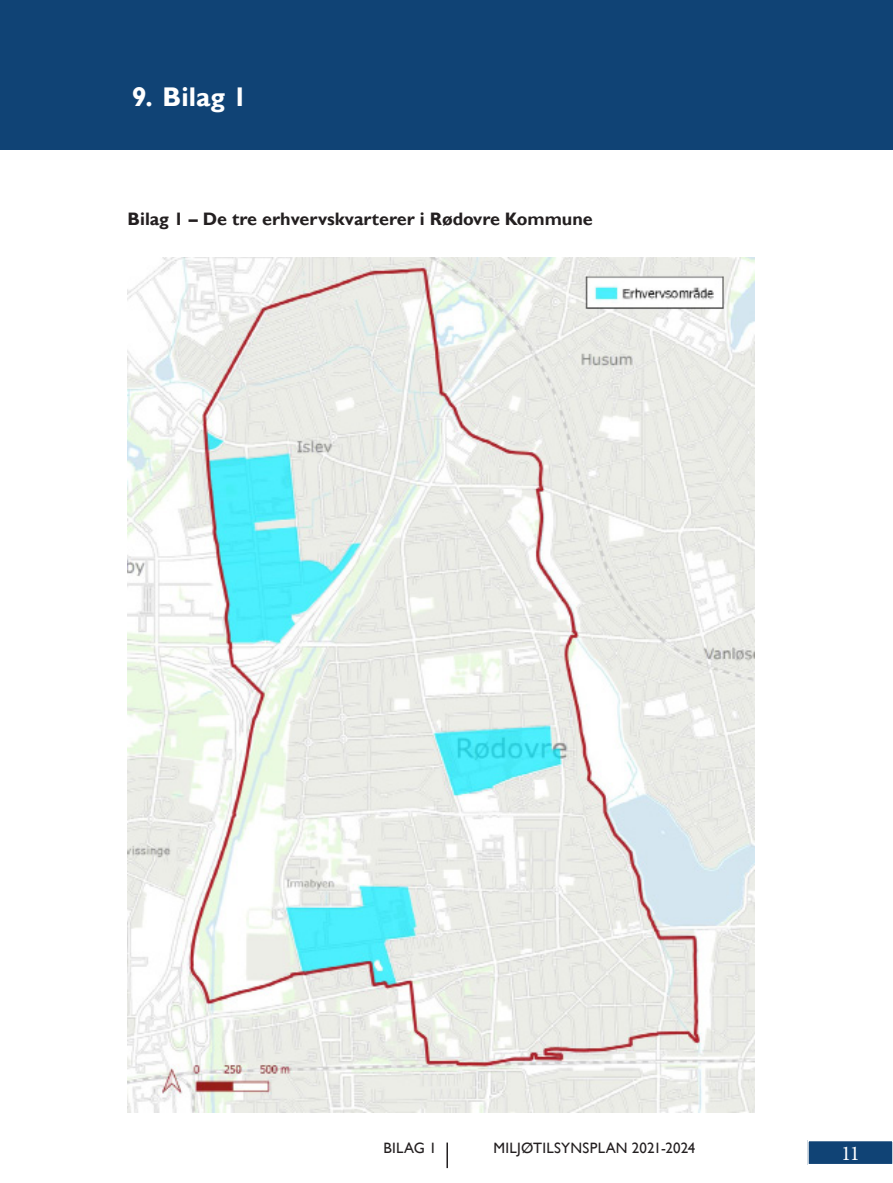
<style>
.page{position:relative;width:893px;height:1183px;background:#fff}
.page>*{position:absolute;margin:0;border:0;box-sizing:border-box;transform-origin:0 0}
.t1{font:700 27px "Gill Sans";color:#fff}
.t2{font:21px "Minion Pro";color:#fff}
.t3{font:700 18px "Gill Sans";color:#231f20}
.t4{font:15px "Gill Sans";letter-spacing:.015em;color:#231f20}
</style>
<div class="page">
<div style="left:0;top:0;width:893px;height:150px;background:#104375"></div>
<div style="left:808px;top:1140px;width:85px;height:24px;background:#104375"></div>
<div style="left:807px;top:1139px;width:86px;height:26px;border:2px solid #fff"></div>
<hr style="left:446px;top:1142px;width:2px;height:25px;background:#231f20">
<img style="left:128px;top:258px;width:626px;height:853px">
<p class="t1" style="left:132px;top:81px;width:117px">9. Bilag 1</p>
<p class="t3" style="left:128px;top:209px;width:467px">Bilag 1 – De tre erhvervskvarterer i Rødovre Kommune</p>
<p class="t4" style="left:383px;top:1138px;width:55px">BILAG 1</p>
<p class="t4" style="left:493px;top:1138px;width:203px">MILJØTILSYNSPLAN 2021-2024</p>
<p class="t2" style="left:841px;top:1139px;width:20px">11</p>
</div>
